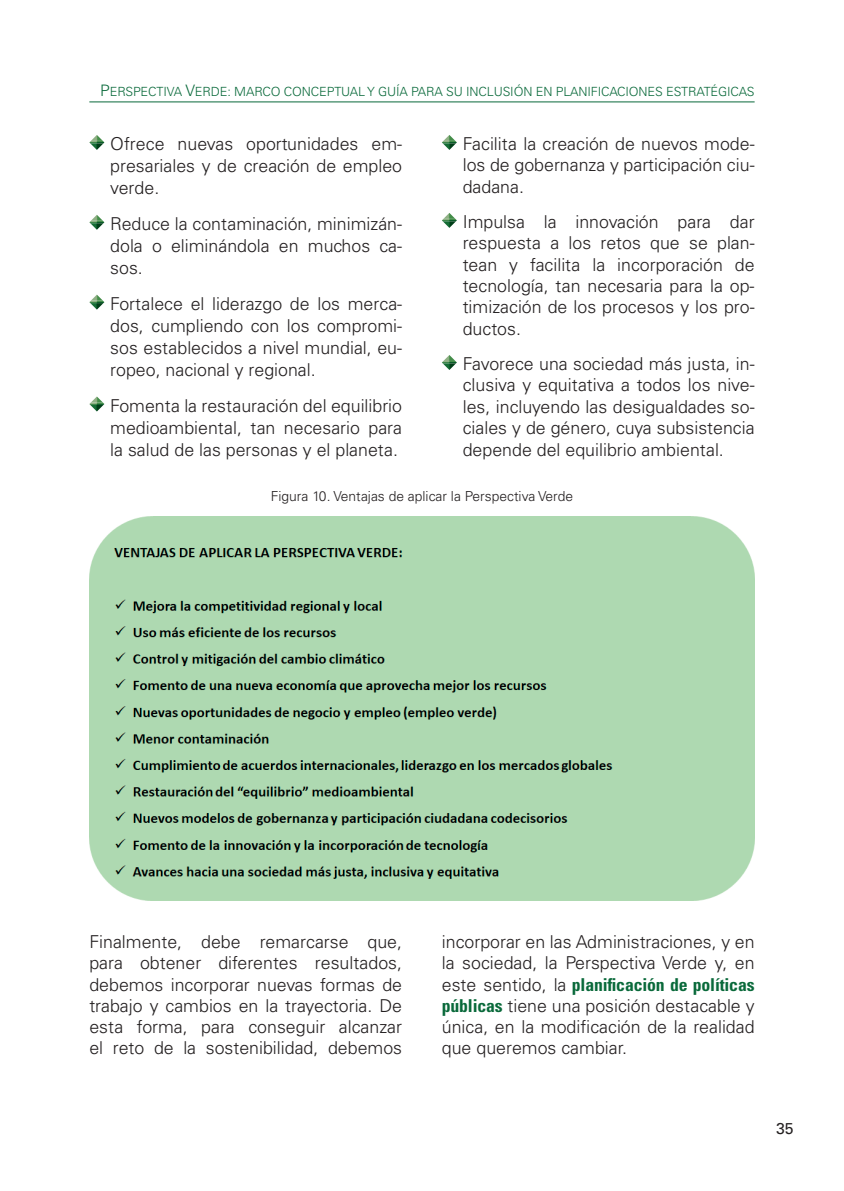
<style>
.page{position:relative;width:844px;height:1191px;background:#fff}
.page>*{position:absolute;margin:0;border:0;box-sizing:border-box;transform-origin:0 0}
.t1{font:300 17.68px/21.3px "Univers LT Std";color:#231f20;text-align:justify}
.t2{font:15.75px "Univers LT Std";color:#231f20}
.t3{font:300 13.83px "Univers LT Std";color:#231f20}
.t4{font:300 12.6px "Univers LT Std";letter-spacing:-.01em;color:#09693a}
.s1{font-size:15.75px}
.s2{font-weight:700;font-stretch:condensed;color:#09693a}
</style>
<div class="page">
<hr style="left:89px;top:101px;width:665px;height:1px;background:#09693a">
<svg style="left:89px;top:135px;width:15px;height:15px"></svg>
<svg style="left:89px;top:215px;width:15px;height:15px"></svg>
<svg style="left:90px;top:294px;width:13px;height:16px"></svg>
<img style="left:89px;top:300px;width:15px;height:3px">
<svg style="left:90px;top:396px;width:13px;height:15px"></svg>
<img style="left:89px;top:402px;width:15px;height:3px">
<img style="left:442px;top:143px;width:14px;height:7px">
<svg style="left:442px;top:135px;width:15px;height:8px"></svg>
<img style="left:442px;top:221px;width:14px;height:7px">
<svg style="left:442px;top:213px;width:15px;height:8px"></svg>
<img style="left:442px;top:363px;width:14px;height:7px">
<svg style="left:442px;top:355px;width:15px;height:8px"></svg>
<img style="left:89px;top:516px;width:665px;height:384px">
<p class="t4" style="left:100px;top:84px;width:655px"><span class="s1">P</span>ERSPECTIVA <span class="s1">V</span>ERDE: MARCO CONCEPTUAL Y GUÍA PARA SU INCLUSIÓN EN PLANIFICACIONES ESTRATÉGICAS</p>
<p class="t1" style="left:110px;top:133px;width:293px;line-height:22.1px">Ofrece nuevas oportunidades em&shy;presariales y de creación de empleo verde.</p>
<p class="t1" style="left:110px;top:212px;width:293px;line-height:22.1px">Reduce la contaminación, minimizán&shy;dola o eliminándola en muchos ca&shy;sos.</p>
<p class="t1" style="left:110px;top:292px;width:293px;line-height:22.1px">Fortalece el liderazgo de los merca&shy;dos, cumpliendo con los compromi&shy;sos establecidos a nivel mundial, eu&shy;ropeo, nacional y regional.</p>
<p class="t1" style="left:110px;top:394px;width:293px;line-height:22.1px">Fomenta la restauración del equilibrio medioambiental, tan necesario para la salud de las personas y el planeta.</p>
<p class="t1" style="left:462px;top:133px;width:293px">Facilita la creación de nuevos mode&shy;los de gobernanza y participación ciu&shy;dadana.</p>
<p class="t1" style="left:462px;top:211px;width:293px">Impulsa la innovación para dar respuesta a los retos que se plan&shy;tean y facilita la incorporación de tecnología, tan necesaria para la op&shy;timización de los procesos y los pro&shy;ductos.</p>
<p class="t1" style="left:462px;top:353px;width:293px">Favorece una sociedad más justa, in&shy;clusiva y equitativa a todos los nive&shy;les, incluyendo las desigualdades so&shy;ciales y de género, cuya subsistencia depende del equilibrio ambiental.</p>
<p class="t3" style="left:271px;top:487px;width:304px">Figura 10. Ventajas de aplicar la Perspectiva Verde</p>
<p class="t1" style="left:89px;top:931px;width:314px">Finalmente, debe remarcarse que, para obtener diferentes resultados, debemos incorporar nuevas formas de trabajo y cambios en la trayectoria. De esta forma, para conseguir alcanzar el reto de la sostenibilidad, debemos</p>
<p class="t1" style="left:442px;top:931px;width:314px">incorporar en las Administraciones, y en la sociedad, la Perspectiva Verde y, en este sentido, la <span class="s2">planificación de políticas públicas</span> tiene una posición destacable y única, en la modificación de la realidad que queremos cambiar.</p>
<p class="t2" style="left:775px;top:1119px;width:19px">35</p>
</div>
